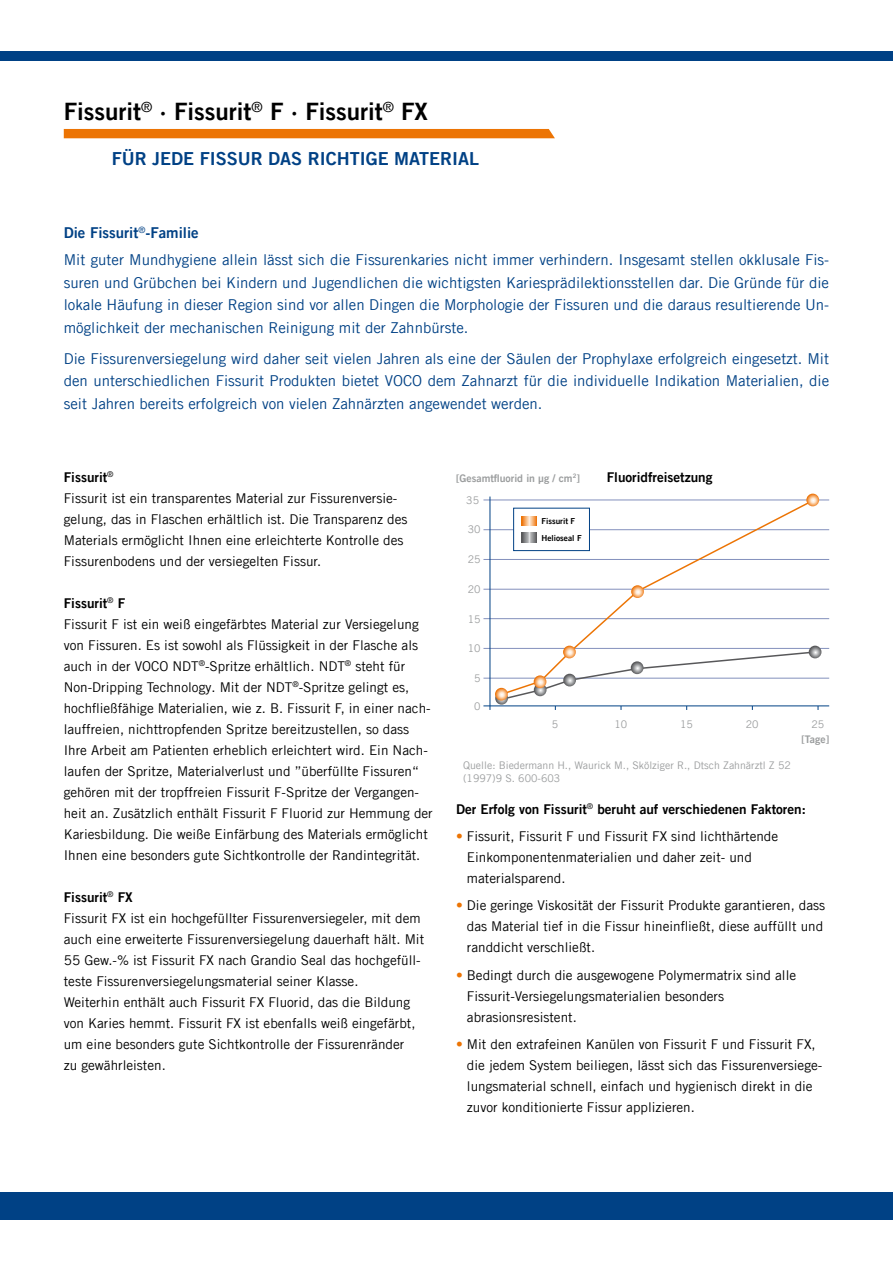
<style>
.page{position:relative;width:893px;height:1263px;background:#fff}
.page>*{position:absolute;margin:0;border:0;box-sizing:border-box;transform-origin:0 0}
.t1{font:24px "Trade Gothic LT Com Bd 2";color:#000}
.t2{font:18px "Trade Gothic LT Com Bd 2";color:#004185}
.t3{font:15px/22.5px "Trade Gothic LT Com";color:#004185;text-align:justify}
.t4{font:15px "Trade Gothic LT Com Bd 2";color:#004185}
.t5{font:13.5px/21px "Trade Gothic LT Com";color:#000}
.t6{font:13.5px "Trade Gothic LT Com Bd 2";color:#000}
.t7{font:10.5px/13.5px "Trade Gothic LT Com";color:#9c9e9f}
.t8{font:10.5px "Trade Gothic LT Com Bd 2";color:#9c9e9f}
.t9{font:8.25px/16.5px "Trade Gothic LT Com Bd 2";color:#000}
.s1{color:#ec7404}
</style>
<div class="page">
<div style="left:0;top:1192px;width:893px;height:28px;background:#004185"></div>
<div style="left:0;top:51px;width:893px;height:10px;background:#004185"></div>
<div style="left:64px;top:129px;width:491px;height:9px;background:#ec7404"></div>
<hr style="left:483px;top:618px;width:346px;height:1px;background:#8390bc">
<hr style="left:483px;top:648px;width:346px;height:1px;background:#8390bc">
<hr style="left:483px;top:678px;width:346px;height:1px;background:#8390bc">
<hr style="left:483px;top:589px;width:346px;height:1px;background:#8390bc">
<hr style="left:483px;top:529px;width:346px;height:1px;background:#8390bc">
<hr style="left:483px;top:559px;width:346px;height:1px;background:#8390bc">
<hr style="left:483px;top:500px;width:346px;height:1px;background:#8390bc">
<svg style="left:500px;top:499px;width:316px;height:147px"></svg>
<svg style="left:495px;top:646px;width:326px;height:64px"></svg>
<svg style="left:631px;top:585px;width:13px;height:13px"></svg>
<svg style="left:806px;top:494px;width:13px;height:12px"></svg>
<hr style="left:490px;top:496px;width:1px;height:214px;background:#004185">
<hr style="left:483px;top:705px;width:346px;height:1px;background:#004185">
<h1 class="t1" style="left:64px;top:97px;width:366px">Fissurit<sup>®</sup> · Fissurit<sup>®</sup> F · Fissurit<sup>®</sup> FX</h1>
<h2 class="t2" style="left:112px;top:147px;width:369px">FÜR JEDE FISSUR DAS RICHTIGE MATERIAL</h2>
<p class="t4" style="left:64px;top:224px;width:136px">Die Fissurit<sup>®</sup>-Familie</p>
<p class="t3" style="left:64px;top:248px;width:767px">Mit guter Mundhygiene allein lässt sich die Fissurenkaries nicht immer verhindern. Insgesamt stellen okklusale Fis&shy;suren und Grübchen bei Kindern und Jugendlichen die wichtigsten Kariesprädilektionsstellen dar. Die Gründe für die lokale Häufung in dieser Region sind vor allen Dingen die Morphologie der Fissuren und die daraus resultierende Un&shy;möglichkeit der mechanischen Reinigung mit der Zahnbürste.</p>
<p class="t3" style="left:64px;top:347px;width:767px">Die Fissurenversiegelung wird daher seit vielen Jahren als eine der Säulen der Prophylaxe erfolgreich eingesetzt. Mit den unterschiedlichen Fissurit Produkten bietet VOCO dem Zahnarzt für die individuelle Indikation Materialien, die seit Jahren bereits erfolgreich von vielen Zahnärzten angewendet werden.</p>
<p class="t6" style="left:64px;top:468px;width:51px">Fissurit<sup>®</sup></p>
<p class="t5" style="left:64px;top:487px;width:345px">Fissurit ist ein transparentes Material zur Fissurenversie&shy;gelung, das in Flaschen erhältlich ist. Die Transparenz des Materials ermöglicht Ihnen eine erleichterte Kontrolle des Fissurenbodens und der versiegelten Fissur.</p>
<p class="t6" style="left:64px;top:594px;width:63px">Fissurit<sup>®</sup> F</p>
<p class="t5" style="left:64px;top:613px;width:370px">Fissurit F ist ein weiß eingefärbtes Material zur Versiegelung von Fissuren. Es ist sowohl als Flüssigkeit in der Flasche als auch in der VOCO NDT<sup>®</sup>-Spritze erhältlich. NDT<sup>®</sup> steht für Non-Dripping Technology. Mit der NDT<sup>®</sup>-Spritze gelingt es, hochfließfähige Materialien, wie z. B. Fissurit F, in einer nach&shy;lauffreien, nichttropfenden Spritze bereitzustellen, so dass Ihre Arbeit am Patienten erheblich erleichtert wird. Ein Nach&shy;laufen der Spritze, Materialverlust und ”überfüllte Fissuren“ gehören mit der tropffreien Fissurit F-Spritze der Vergangen&shy;heit an. Zusätzlich enthält Fissurit F Fluorid zur Hemmung der Kariesbildung. Die weiße Einfärbung des Materials ermöglicht Ihnen eine besonders gute Sichtkontrolle der Randintegrität.</p>
<p class="t6" style="left:64px;top:888px;width:70px">Fissurit<sup>®</sup> FX</p>
<p class="t5" style="left:64px;top:907px;width:362px">Fissurit FX ist ein hochgefüllter Fissurenversiegeler, mit dem auch eine erweiterte Fissurenversiegelung dauerhaft hält. Mit 55 Gew.-% ist Fissurit FX nach Grandio Seal das hochgefüll&shy;teste Fissurenversiegelungsmaterial seiner Klasse.<br>Weiterhin enthält auch Fissurit FX Fluorid, das die Bildung von Karies hemmt. Fissurit FX ist ebenfalls weiß eingefärbt, um eine besonders gute Sichtkontrolle der Fissurenränder<br>zu gewährleisten.</p>
<p class="t8" style="left:456px;top:471px;width:125px">[Gesamtfluorid in μg / cm<sup>2</sup>]</p>
<p class="t7" style="left:466px;top:493px;width:14px">35</p>
<p class="t7" style="left:468px;top:523px;width:14px">30</p>
<p class="t7" style="left:468px;top:553px;width:14px">25</p>
<p class="t7" style="left:468px;top:583px;width:14px">20</p>
<p class="t7" style="left:468px;top:612px;width:14px">15</p>
<p class="t7" style="left:468px;top:642px;width:14px">10</p>
<p class="t7" style="left:474px;top:671px;width:8px">5</p>
<p class="t7" style="left:474px;top:699px;width:8px">0</p>
<p class="t9" style="left:541px;top:513px;width:42px">Fissurit F<br>Helioseal F</p>
<p class="t6" style="left:607px;top:468px;width:107px">Fluoridfreisetzung</p>
<p class="t7" style="left:552px;top:718px;width:8px">5</p>
<p class="t7" style="left:614px;top:718px;width:14px">10</p>
<p class="t7" style="left:746px;top:718px;width:14px">20</p>
<p class="t7" style="left:811px;top:718px;width:14px">25</p>
<p class="t7" style="left:680px;top:718px;width:14px">15</p>
<p class="t7" style="left:463px;top:758px;width:329px">Quelle: Biedermann H., Waurick M., Skölziger R., Dtsch Zahnärztl Z 52 (1997)9 S. 600-603</p>
<p class="t8" style="left:801px;top:733px;width:29px">[Tage]</p>
<p class="t6" style="left:456px;top:800px;width:351px">Der Erfolg von Fissurit<sup>®</sup> beruht auf verschiedenen Faktoren:</p>
<p class="t5" style="left:467px;top:825px;width:313px;text-indent:-11px"><span class="s1">•</span> Fissurit, Fissurit F und Fissurit FX sind lichthärtende<br>Einkomponentenmaterialien und daher zeit- und materialsparend.</p>
<p class="t5" style="left:467px;top:895px;width:360px;text-indent:-11px"><span class="s1">•</span> Die geringe Viskosität der Fissurit Produkte garantieren, dass das Material tief in die Fissur hineinfließt, diese auffüllt und randdicht verschließt.</p>
<p class="t5" style="left:467px;top:964px;width:331px;text-indent:-11px"><span class="s1">•</span> Bedingt durch die ausgewogene Polymermatrix sind alle<br>Fissurit-Versiegelungsmaterialien besonders abrasionsresistent.</p>
<p class="t5" style="left:467px;top:1034px;width:357px;text-indent:-11px"><span class="s1">•</span> Mit den extrafeinen Kanülen von Fissurit F und Fissurit FX, die jedem System beiliegen, lässt sich das Fissurenversiege&shy;lungsmaterial schnell, einfach und hygienisch direkt in die zuvor konditionierte Fissur applizieren.</p>
</div>
